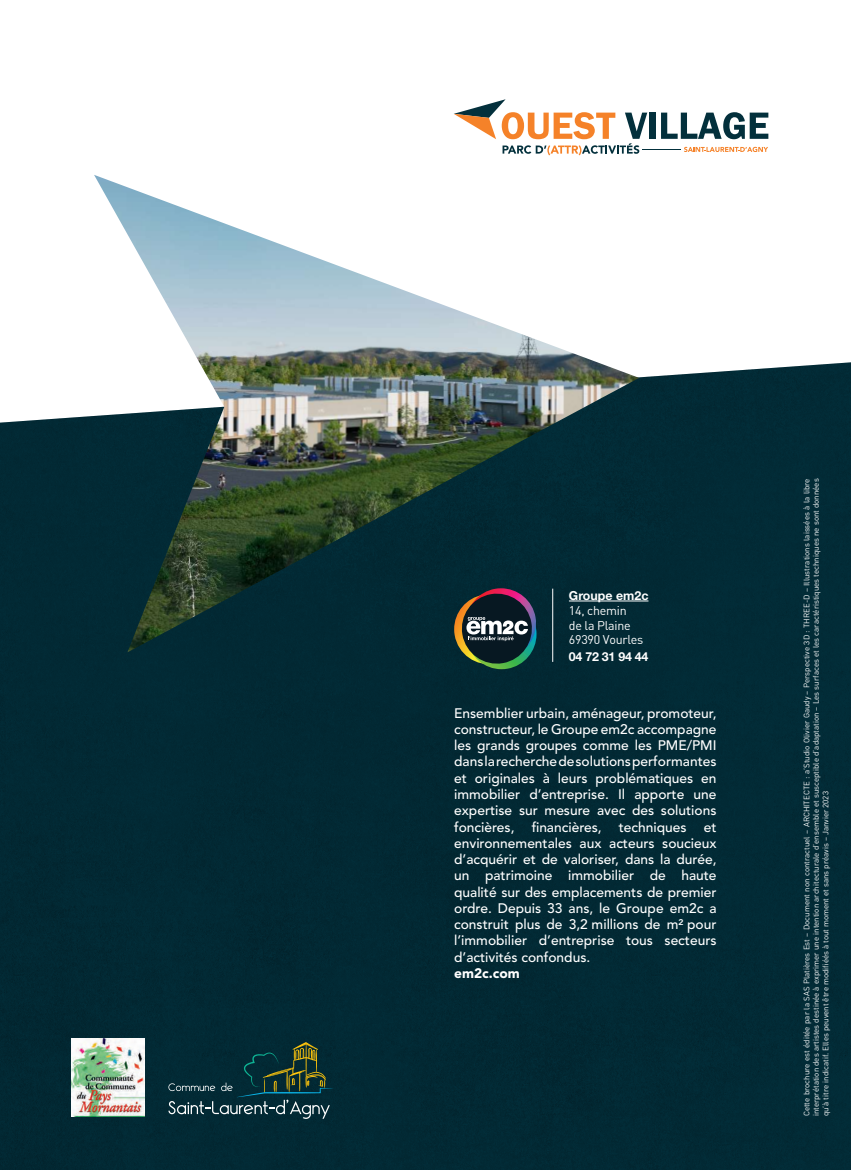
<style>
.page{position:relative;width:851px;height:1170px;background:#fff}
.page>*{position:absolute;margin:0;border:0;box-sizing:border-box;transform-origin:0 0}
.t1{font:500 13.75px/16.2px "Avenir LT Std";color:#fff;text-align:justify}
.t2{font:900 13.75px "Avenir LT Std";color:#fff}
.t3{font:12.38px/14.9px "DIN";letter-spacing:-.02em;color:#fff}
.t4{font:700 12.38px "Helvetica Neue LT Std";color:#fff}
.t5{font:7.88px/9.5px "DIN";color:#fff;text-align:justify}
</style>
<div class="page">
<div style="left:0;top:362px;width:850px;height:807px;background:#022934"></div>
<hr style="left:569px;top:600px;width:79px;height:1px;background:#fff">
<img style="left:71px;top:1038px;width:73px;height:78px">
<img style="left:94px;top:175px;width:545px;height:477px">
<img style="left:454px;top:588px;width:84px;height:81px">
<hr style="left:552px;top:588px;width:1px;height:73px;background:#fff">
<svg style="left:168px;top:1041px;width:166px;height:77px;background:#183c3f"></svg>
<div style="left:649px;top:113px;width:6px;height:26px;background:#03303c"></div>
<svg style="left:661px;top:112px;width:107px;height:27px"></svg>
<svg style="left:454px;top:99px;width:193px;height:56px"></svg>
<svg style="left:684px;top:147px;width:84px;height:5px"></svg>
<hr style="left:642px;top:149px;width:38px;height:1px;background:#03303c">
<p class="t4" style="left:569px;top:587px;width:81px">Groupe em2c</p>
<p class="t3" style="left:569px;top:602px;width:76px">14, chemin<br>de la Plaine<br>69390 Vourles</p>
<p class="t4" style="left:569px;top:648px;width:81px">04 72 31 94 44</p>
<p class="t1" style="left:454px;top:705px;width:264px">Ensemblier urbain, aménageur, promoteur, constructeur, le Groupe em2c accompagne les grands groupes comme les PME/PMI dans la recherche de solutions performantes et originales à leurs problématiques en immobilier d’entreprise. Il apporte une expertise sur mesure avec des solutions foncières, financières, techniques et environnementales aux acteurs soucieux d’acquérir et de valoriser, dans la durée, un patrimoine immobilier de haute qualité sur des emplacements de premier ordre. Depuis 33 ans, le Groupe em2c a construit plus de 3,2 millions de m² pour l’immobilier d’entreprise tous secteurs d’activités confondus.</p>
<p class="t2" style="left:454px;top:964px;width:67px">em2c.com</p>
<p class="t5" style="left:801px;top:1116px;width:639px;rotate:-90deg">Cette brochure est éditée par la SAS Platières Est – Document non contractuel – ARCHITECTE : a’Studio Olivier Gaudy – Perspective 3D : THREE-D – Illustrations laissées à la libre interprétation des artistes destinée à exprimer une intention architecturale d’ensemble et susceptible d’adaptation – Les surfaces et les caractéristiques techniques ne sont données qu’à titre indicatif. Elles peuvent être modifiéés à tout moment et sans préavis – Janvier 2023</p>
</div>
